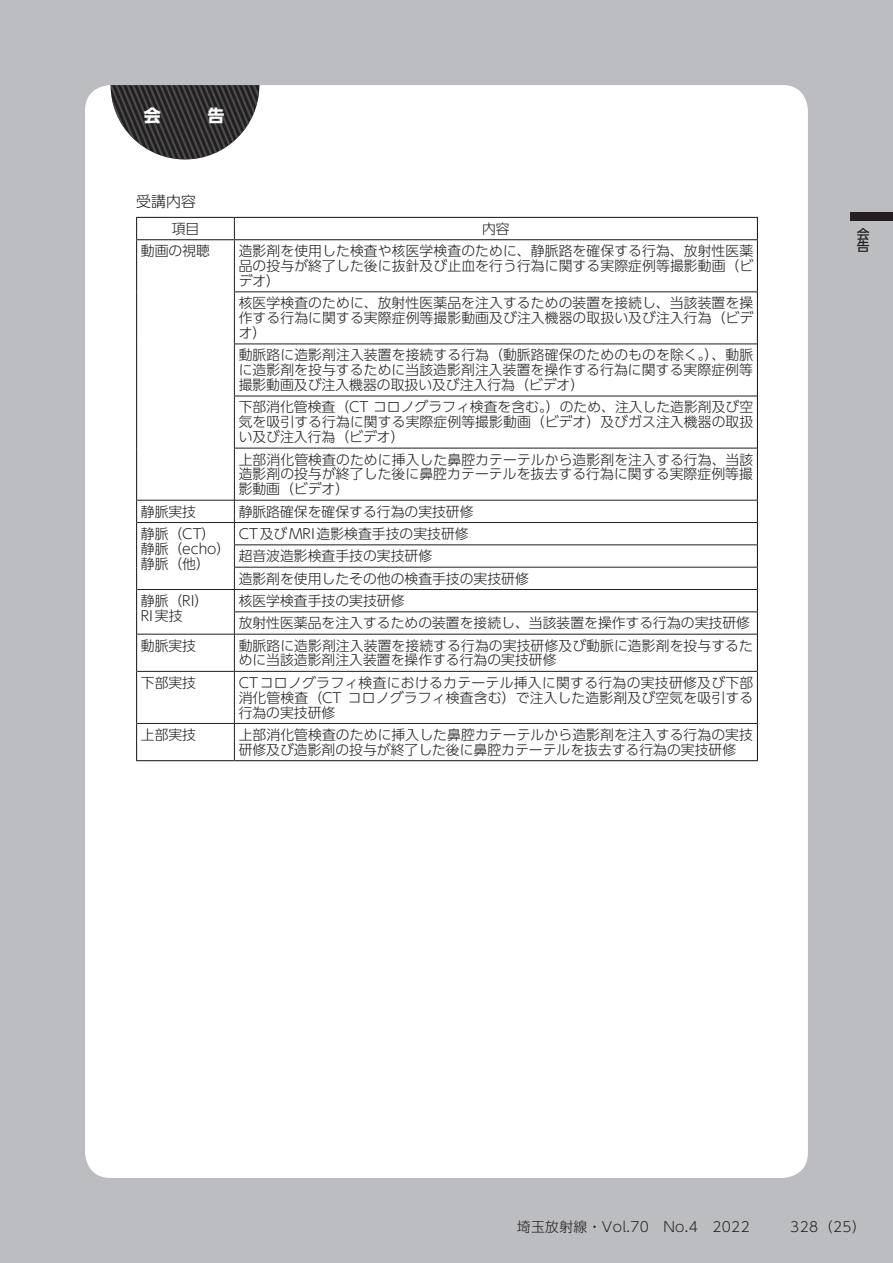
<style>
.page{position:relative;width:893px;height:1263px;background:#bcbdc0}
.page>*{position:absolute;margin:0;border:0;box-sizing:border-box;transform-origin:0 0}
.t1{font:700 16.95px "UD Shin Go Pr 6";color:#fff}
.t2{font:300 14.85px "UD Shin Go Pr 6";color:#231f20}
.t3{font:300 13.8px/14.9px "UD Shin Go Pr 6";letter-spacing:.005em;color:#231f20;text-align:justify}
.t4{font:300 13.8px "UD Shin Go Pr 6";letter-spacing:.025em;color:#231f20}
.t5{font:500 12.75px/12.8px "UD Shin Go Pr 6";color:#231f20}
</style>
<div class="page">
<div style="left:85px;top:85px;width:723px;height:1093px;background:#fff;border-radius:26px"></div>
<svg style="left:111px;top:85px;width:148px;height:74px"></svg>
<svg style="left:234px;top:218px;width:1px;height:21px"></svg>
<hr style="left:234px;top:240px;width:1px;height:52px;background:#231f20">
<hr style="left:234px;top:292px;width:523px;height:1px;background:#231f20">
<hr style="left:234px;top:292px;width:1px;height:52px;background:#231f20">
<hr style="left:234px;top:344px;width:523px;height:1px;background:#231f20">
<hr style="left:234px;top:344px;width:1px;height:52px;background:#231f20">
<hr style="left:234px;top:396px;width:523px;height:1px;background:#231f20">
<hr style="left:234px;top:396px;width:1px;height:52px;background:#231f20">
<hr style="left:234px;top:448px;width:523px;height:1px;background:#231f20">
<hr style="left:234px;top:448px;width:1px;height:52px;background:#231f20">
<hr style="left:137px;top:500px;width:97px;height:1px;background:#231f20">
<hr style="left:234px;top:500px;width:523px;height:1px;background:#231f20">
<hr style="left:137px;top:522px;width:97px;height:1px;background:#231f20">
<hr style="left:234px;top:522px;width:523px;height:1px;background:#231f20">
<hr style="left:234px;top:545px;width:523px;height:1px;background:#231f20">
<hr style="left:234px;top:567px;width:523px;height:1px;background:#231f20">
<hr style="left:137px;top:589px;width:97px;height:1px;background:#231f20">
<hr style="left:234px;top:589px;width:523px;height:1px;background:#231f20">
<hr style="left:234px;top:611px;width:523px;height:1px;background:#231f20">
<svg style="left:234px;top:500px;width:1px;height:134px"></svg>
<hr style="left:137px;top:634px;width:97px;height:1px;background:#231f20">
<hr style="left:234px;top:634px;width:523px;height:1px;background:#231f20">
<hr style="left:234px;top:634px;width:1px;height:37px;background:#231f20">
<hr style="left:137px;top:671px;width:97px;height:1px;background:#231f20">
<hr style="left:234px;top:671px;width:523px;height:1px;background:#231f20">
<hr style="left:234px;top:671px;width:1px;height:52px;background:#231f20">
<hr style="left:137px;top:723px;width:97px;height:1px;background:#231f20">
<hr style="left:234px;top:723px;width:523px;height:1px;background:#231f20">
<hr style="left:234px;top:724px;width:1px;height:36px;background:#231f20">
<hr style="left:136px;top:240px;width:1px;height:52px;background:#231f20">
<hr style="left:757px;top:240px;width:1px;height:52px;background:#231f20">
<hr style="left:136px;top:292px;width:1px;height:52px;background:#231f20">
<hr style="left:757px;top:292px;width:1px;height:52px;background:#231f20">
<hr style="left:136px;top:344px;width:1px;height:52px;background:#231f20">
<hr style="left:757px;top:344px;width:1px;height:52px;background:#231f20">
<hr style="left:136px;top:396px;width:1px;height:52px;background:#231f20">
<hr style="left:757px;top:396px;width:1px;height:52px;background:#231f20">
<hr style="left:136px;top:448px;width:1px;height:52px;background:#231f20">
<hr style="left:757px;top:448px;width:1px;height:52px;background:#231f20">
<svg style="left:136px;top:500px;width:1px;height:134px"></svg>
<svg style="left:757px;top:500px;width:1px;height:134px"></svg>
<hr style="left:136px;top:634px;width:1px;height:37px;background:#231f20">
<hr style="left:757px;top:634px;width:1px;height:37px;background:#231f20">
<hr style="left:136px;top:671px;width:1px;height:52px;background:#231f20">
<hr style="left:757px;top:671px;width:1px;height:52px;background:#231f20">
<hr style="left:136px;top:723px;width:1px;height:37px;background:#231f20">
<hr style="left:757px;top:723px;width:1px;height:37px;background:#231f20">
<hr style="left:136px;top:760px;width:98px;height:1px;background:#231f20">
<hr style="left:234px;top:760px;width:524px;height:1px;background:#231f20">
<hr style="left:136px;top:217px;width:98px;height:1px;background:#231f20">
<svg style="left:136px;top:218px;width:1px;height:21px"></svg>
<hr style="left:234px;top:217px;width:524px;height:1px;background:#231f20">
<svg style="left:757px;top:218px;width:1px;height:21px"></svg>
<hr style="left:136px;top:239px;width:98px;height:1px;background:#231f20">
<hr style="left:234px;top:239px;width:524px;height:1px;background:#231f20">
<div style="left:850px;top:213px;width:43px;height:8px;background:#231f20"></div>
<p class="t1" style="left:144px;top:102px;width:19px">会</p>
<p class="t1" style="left:208px;top:102px;width:19px">告</p>
<p class="t2" style="left:136px;top:189px;width:61px">受講内容</p>
<p class="t3" style="left:172px;top:221px;width:29px">項目</p>
<p class="t3" style="left:482px;top:221px;width:29px">内容</p>
<p class="t3" style="left:141px;top:243px;width:71px">動画の視聴</p>
<p class="t3" style="left:239px;top:243px;width:516px">造影剤を使用した検査や核医学検査のために、静脈路を確保する行為、放射性医薬品の投与が終了した後に抜針及び止血を行う行為に関する実際症例等撮影動画（ビデオ）</p>
<p class="t3" style="left:239px;top:295px;width:516px">核医学検査のために、放射性医薬品を注入するための装置を接続し、当該装置を操作する行為に関する実際症例等撮影動画及び注入機器の取扱い及び注入行為（ビデオ）</p>
<p class="t3" style="left:239px;top:347px;width:516px">動脈路に造影剤注入装置を接続する行為（動脈路確保のためのものを除く。）、動脈に造影剤を投与するために当該造影剤注入装置を操作する行為に関する実際症例等撮影動画及び注入機器の取扱い及び注入行為（ビデオ）</p>
<p class="t3" style="left:239px;top:399px;width:516px">下部消化管検査（CT コロノグラフィ検査を含む。）のため、注入した造影剤及び空気を吸引する行為に関する実際症例等撮影動画（ビデオ）及びガス注入機器の取扱い及び注入行為（ビデオ）</p>
<p class="t3" style="left:239px;top:451px;width:516px">上部消化管検査のために挿入した鼻腔カテーテルから造影剤を注入する行為、当該造影剤の投与が終了した後に鼻腔カテーテルを抜去する行為に関する実際症例等撮影動画（ビデオ）</p>
<p class="t3" style="left:141px;top:503px;width:57px">静脈実技</p>
<p class="t3" style="left:239px;top:503px;width:236px">静脈路確保を確保する行為の実技研修</p>
<p class="t3" style="left:141px;top:526px;width:91px;text-align:left">静脈（CT）静脈（echo）静脈（他）</p>
<p class="t3" style="left:239px;top:522px;width:292px;line-height:22.4px;text-align:left">CT及びMRI造影検査手技の実技研修<br>超音波造影検査手技の実技研修<br>造影剤を使用したその他の検査手技の実技研修</p>
<p class="t3" style="left:141px;top:593px;width:69px">静脈（RI）<br>RI実技</p>
<p class="t3" style="left:239px;top:589px;width:513px;line-height:22.4px">核医学検査手技の実技研修<br>放射性医薬品を注入するための装置を接続し、当該装置を操作する行為の実技研修</p>
<p class="t3" style="left:141px;top:637px;width:57px">動脈実技</p>
<p class="t3" style="left:239px;top:637px;width:516px">動脈路に造影剤注入装置を接続する行為の実技研修及び動脈に造影剤を投与するために当該造影剤注入装置を操作する行為の実技研修</p>
<p class="t3" style="left:141px;top:674px;width:57px">下部実技</p>
<p class="t3" style="left:239px;top:674px;width:516px">CTコロノグラフィ検査におけるカテーテル挿入に関する行為の実技研修及び下部消化管検査（CT コロノグラフィ検査含む）で注入した造影剤及び空気を吸引する行為の実技研修</p>
<p class="t3" style="left:141px;top:727px;width:57px">上部実技</p>
<p class="t3" style="left:239px;top:727px;width:516px">上部消化管検査のために挿入した鼻腔カテーテルから造影剤を注入する行為の実技研修及び造影剤の投与が終了した後に鼻腔カテーテルを抜去する行為の実技研修</p>
<p class="t5" style="left:857px;top:227px;width:14px">会告</p>
<p class="t4" style="left:517px;top:1215px;width:234px">埼玉放射線・Vol.70　No.4　2022</p>
<p class="t3" style="left:790px;top:1218px;width:77px">328（25）</p>
</div>
